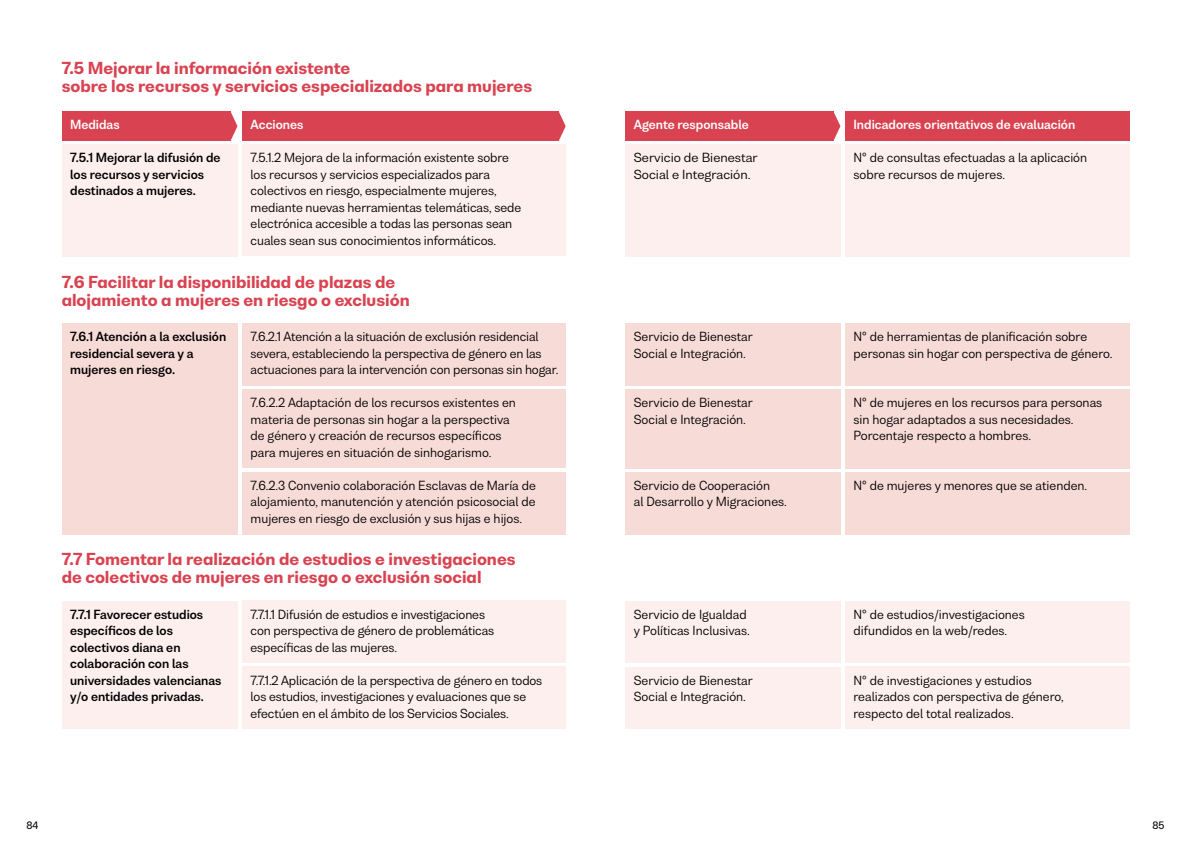
<style>
.page{position:relative;width:1191px;height:851px;background:#fff}
.page>*{position:absolute;margin:0;border:0;box-sizing:border-box;transform-origin:0 0}
.t1{font:800 15.75px/18px "Bw Nista Geometric";color:#d94351}
.t2{font:12px/16.5px "Bw Nista Grotesk";letter-spacing:-.005em;color:#000;scale:.96 1}
.t3{font:700 12px/16.5px "Bw Nista Grotesk";color:#000;scale:.96 1}
.t4{font:700 12px "Bw Nista Grotesk";color:#fff;scale:.96 1}
.t5{font:12px/16.5px "Bw Nista Grotesk";letter-spacing:-.005em;color:#000}
.t6{font:500 9.75px "Bw Nista Grotesk";color:#000;scale:.96 1}
</style>
<div class="page">
<svg style="left:231px;top:112px;width:6px;height:28px"></svg>
<svg style="left:559px;top:112px;width:7px;height:28px"></svg>
<div style="left:62px;top:112px;width:169px;height:29px;background:#d94351"></div>
<div style="left:242px;top:112px;width:317px;height:29px;background:#d94351"></div>
<svg style="left:833px;top:112px;width:7px;height:29px"></svg>
<div style="left:625px;top:112px;width:208px;height:29px;background:#d94351"></div>
<div style="left:845px;top:112px;width:284px;height:29px;background:#d94351"></div>
<div style="left:625px;top:144px;width:215px;height:46px;background:#fcefed"></div>
<div style="left:625px;top:177px;width:215px;height:29px;background:#fcefed"></div>
<div style="left:625px;top:194px;width:215px;height:29px;background:#fcefed"></div>
<div style="left:625px;top:210px;width:215px;height:29px;background:#fcefed"></div>
<div style="left:625px;top:227px;width:215px;height:29px;background:#fcefed"></div>
<div style="left:845px;top:144px;width:284px;height:46px;background:#fcefed"></div>
<div style="left:845px;top:177px;width:284px;height:29px;background:#fcefed"></div>
<div style="left:845px;top:194px;width:284px;height:29px;background:#fcefed"></div>
<div style="left:845px;top:210px;width:284px;height:29px;background:#fcefed"></div>
<div style="left:845px;top:227px;width:284px;height:29px;background:#fcefed"></div>
<div style="left:845px;top:323px;width:284px;height:46px;background:#f7dbd7"></div>
<div style="left:845px;top:356px;width:284px;height:29px;background:#f7dbd7"></div>
<div style="left:845px;top:389px;width:284px;height:46px;background:#f7dbd7"></div>
<div style="left:845px;top:422px;width:284px;height:29px;background:#f7dbd7"></div>
<div style="left:845px;top:439px;width:284px;height:29px;background:#f7dbd7"></div>
<div style="left:845px;top:472px;width:284px;height:29px;background:#f7dbd7"></div>
<div style="left:845px;top:488px;width:284px;height:29px;background:#f7dbd7"></div>
<div style="left:845px;top:505px;width:284px;height:29px;background:#f7dbd7"></div>
<div style="left:845px;top:600px;width:284px;height:46px;background:#fcefed"></div>
<div style="left:845px;top:633px;width:284px;height:29px;background:#fcefed"></div>
<div style="left:845px;top:666px;width:284px;height:62px;background:#fcefed"></div>
<div style="left:62px;top:144px;width:175px;height:62px;background:#fcefed"></div>
<div style="left:62px;top:194px;width:175px;height:29px;background:#fcefed"></div>
<div style="left:62px;top:210px;width:175px;height:29px;background:#fcefed"></div>
<div style="left:62px;top:227px;width:175px;height:29px;background:#fcefed"></div>
<div style="left:242px;top:144px;width:324px;height:112px;background:#fcefed"></div>
<div style="left:625px;top:323px;width:215px;height:46px;background:#f7dbd7"></div>
<div style="left:625px;top:356px;width:215px;height:29px;background:#f7dbd7"></div>
<div style="left:625px;top:389px;width:215px;height:46px;background:#f7dbd7"></div>
<div style="left:625px;top:422px;width:215px;height:29px;background:#f7dbd7"></div>
<div style="left:625px;top:439px;width:215px;height:29px;background:#f7dbd7"></div>
<div style="left:625px;top:472px;width:215px;height:45px;background:#f7dbd7"></div>
<div style="left:625px;top:505px;width:215px;height:29px;background:#f7dbd7"></div>
<div style="left:625px;top:600px;width:215px;height:46px;background:#fcefed"></div>
<div style="left:625px;top:633px;width:215px;height:29px;background:#fcefed"></div>
<div style="left:625px;top:666px;width:215px;height:46px;background:#fcefed"></div>
<div style="left:625px;top:699px;width:215px;height:29px;background:#fcefed"></div>
<div style="left:62px;top:323px;width:175px;height:62px;background:#f7dbd7"></div>
<div style="left:62px;top:373px;width:175px;height:29px;background:#f7dbd7"></div>
<div style="left:62px;top:389px;width:175px;height:29px;background:#f7dbd7"></div>
<div style="left:62px;top:406px;width:175px;height:29px;background:#f7dbd7"></div>
<div style="left:62px;top:422px;width:175px;height:29px;background:#f7dbd7"></div>
<div style="left:62px;top:439px;width:175px;height:29px;background:#f7dbd7"></div>
<div style="left:62px;top:455px;width:175px;height:29px;background:#f7dbd7"></div>
<div style="left:62px;top:472px;width:175px;height:29px;background:#f7dbd7"></div>
<div style="left:62px;top:488px;width:175px;height:29px;background:#f7dbd7"></div>
<div style="left:62px;top:505px;width:175px;height:29px;background:#f7dbd7"></div>
<div style="left:62px;top:600px;width:175px;height:112px;background:#fcefed"></div>
<div style="left:62px;top:699px;width:175px;height:29px;background:#fcefed"></div>
<div style="left:242px;top:323px;width:324px;height:62px;background:#f7dbd7"></div>
<div style="left:242px;top:389px;width:324px;height:79px;background:#f7dbd7"></div>
<div style="left:242px;top:472px;width:324px;height:62px;background:#f7dbd7"></div>
<div style="left:242px;top:600px;width:324px;height:62px;background:#fcefed"></div>
<div style="left:242px;top:666px;width:324px;height:62px;background:#fcefed"></div>
<h1 class="t1" style="left:62px;top:59px;width:472px">7.5 Mejorar la información existente<br>sobre los recursos y servicios especializados para mujeres</h1>
<p class="t4" style="left:70px;top:117px;width:53px">Medidas</p>
<p class="t4" style="left:251px;top:117px;width:56px">Acciones</p>
<p class="t4" style="left:634px;top:117px;width:121px">Agente responsable</p>
<p class="t4" style="left:853px;top:117px;width:232px">Indicadores orientativos de evaluación</p>
<p class="t5" style="left:634px;top:149px;width:125px">Servicio de Bienestar<br>Social e Integración.</p>
<p class="t2" style="left:853px;top:149px;width:245px">Nº de consultas efectuadas a la aplicación sobre recursos de mujeres.</p>
<p class="t3" style="left:70px;top:149px;width:158px">7.5.1 Mejorar la difusión de los recursos y servicios destinados a mujeres.</p>
<p class="t2" style="left:251px;top:149px;width:283px">7.5.1.2 Mejora de la información existente sobre los recursos y servicios especializados para colectivos en riesgo, especialmente mujeres, mediante nuevas herramientas telemáticas, sede electrónica accesible a todas las personas sean cuales sean sus conocimientos informáticos.</p>
<h1 class="t1" style="left:62px;top:273px;width:349px">7.6 Facilitar la disponibilidad de plazas de alojamiento a mujeres en riesgo o exclusión</h1>
<p class="t3" style="left:70px;top:328px;width:164px">7.6.1 Atención a la exclusión residencial severa y a mujeres en riesgo.</p>
<p class="t2" style="left:251px;top:328px;width:322px">7.6.2.1 Atención a la situación de exclusión residencial severa, estableciendo la perspectiva de género en las actuaciones para la intervención con personas sin hogar.</p>
<p class="t2" style="left:251px;top:394px;width:278px">7.6.2.2 Adaptación de los recursos existentes en materia de personas sin hogar a la perspectiva de género y creación de recursos específicos para mujeres en situación de sinhogarismo.</p>
<p class="t2" style="left:251px;top:477px;width:299px;text-align:justify">7.6.2.3 Convenio colaboración Esclavas de María de alojamiento, manutención y atención psicosocial de mujeres en riesgo de exclusión y sus hijas e hijos.</p>
<h1 class="t1" style="left:62px;top:550px;width:455px">7.7 Fomentar la realización de estudios e investigaciones de colectivos de mujeres en riesgo o exclusión social</h1>
<p class="t3" style="left:70px;top:605px;width:159px">7.7.1 Favorecer estudios específicos de los colectivos diana en colaboración con las universidades valencianas y/o entidades privadas.</p>
<p class="t2" style="left:251px;top:605px;width:255px">7.7.1.1 Difusión de estudios e investigaciones con perspectiva de género de problemáticas específicas de las mujeres.</p>
<p class="t2" style="left:251px;top:671px;width:305px">7.7.1.2 Aplicación de la perspectiva de género en todos los estudios, investigaciones y evaluaciones que se efectúen en el ámbito de los Servicios Sociales.</p>
<p class="t2" style="left:634px;top:328px;width:125px">Servicio de Bienestar<br>Social e Integración.</p>
<p class="t2" style="left:634px;top:394px;width:125px">Servicio de Bienestar<br>Social e Integración.</p>
<p class="t2" style="left:634px;top:477px;width:161px">Servicio de Cooperación<br>al Desarrollo y Migraciones.</p>
<p class="t2" style="left:634px;top:605px;width:122px">Servicio de Igualdad y Políticas Inclusivas.</p>
<p class="t2" style="left:634px;top:671px;width:125px">Servicio de Bienestar<br>Social e Integración.</p>
<p class="t2" style="left:853px;top:328px;width:271px">Nº de herramientas de planificación sobre personas sin hogar con perspectiva de género.</p>
<p class="t2" style="left:853px;top:394px;width:261px">Nº de mujeres en los recursos para personas sin hogar adaptados a sus necesidades.<br>Porcentaje respecto a hombres.</p>
<p class="t2" style="left:853px;top:477px;width:245px">Nº de mujeres y menores que se atienden.</p>
<p class="t2" style="left:853px;top:605px;width:180px">Nº de estudios/investigaciones difundidos en la web/redes.</p>
<p class="t2" style="left:853px;top:671px;width:220px">Nº de investigaciones y estudios realizados con perspectiva de género, respecto del total realizados.</p>
<p class="t6" style="left:27px;top:818px;width:14px">84</p>
<p class="t6" style="left:1152px;top:818px;width:14px">85</p>
</div>
